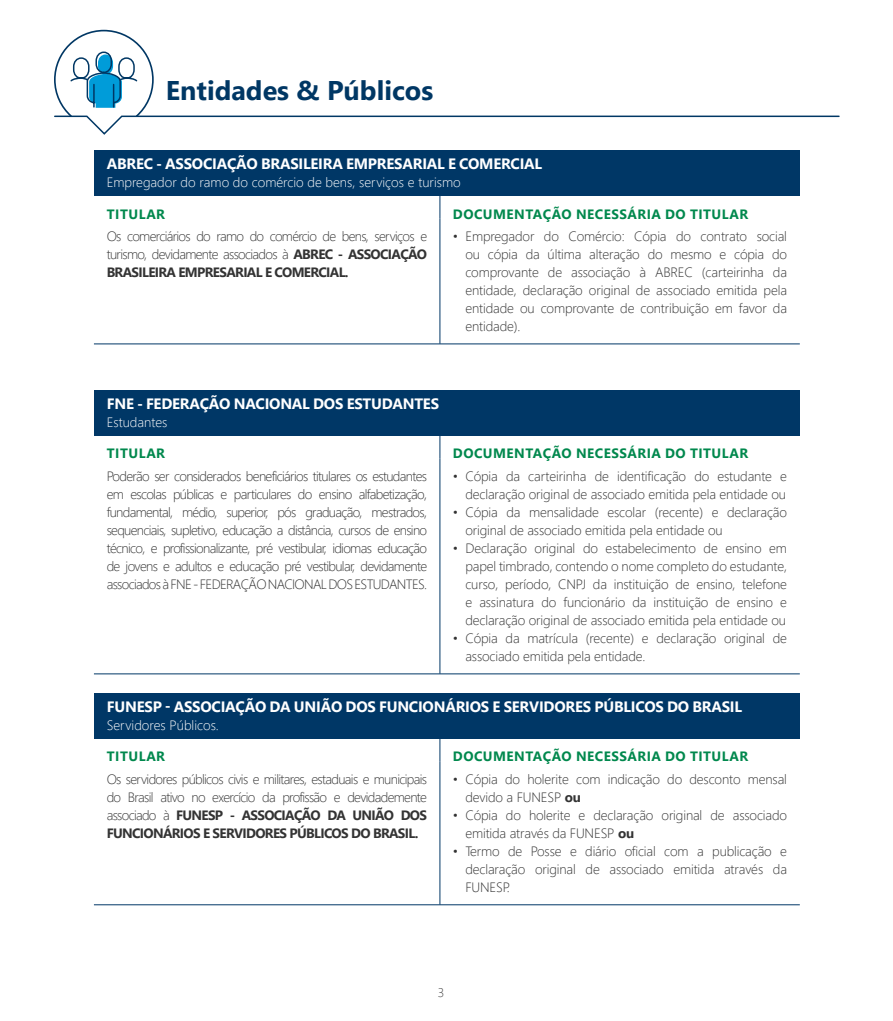
<style>
.page{position:relative;width:893px;height:1021px;background:#fff}
.page>*{position:absolute;margin:0;border:0;box-sizing:border-box;transform-origin:0 0}
.t1{font:700 27px "Segoe UI";color:#003764}
.t2{font:700 15px "Segoe UI";letter-spacing:-.015em;color:#fff}
.t3{font:300 13.5px/18px "Segoe UI";letter-spacing:-.01em;color:#333;text-align:justify}
.t4{font:700 13.5px "Segoe UI";letter-spacing:.035em;color:#00884d}
.t5{font:300 13.5px "Segoe UI";color:#fff}
.t6{font:300 12.75px "Segoe UI";color:#404040}
.s1{font-weight:700}
</style>
<div class="page">
<div style="left:94px;top:150px;width:706px;height:46px;background:#003766"></div>
<svg style="left:440px;top:196px;width:1px;height:22px"></svg>
<hr style="left:440px;top:218px;width:1px;height:126px;background:#003766">
<hr style="left:94px;top:343px;width:346px;height:1px;background:#003766">
<hr style="left:440px;top:343px;width:360px;height:1px;background:#003766">
<div style="left:94px;top:390px;width:706px;height:46px;background:#003766"></div>
<svg style="left:440px;top:436px;width:1px;height:22px"></svg>
<hr style="left:440px;top:458px;width:1px;height:215px;background:#003766">
<hr style="left:94px;top:673px;width:346px;height:1px;background:#003766">
<hr style="left:440px;top:673px;width:360px;height:1px;background:#003766">
<div style="left:94px;top:692px;width:706px;height:46px;background:#003766"></div>
<svg style="left:440px;top:738px;width:1px;height:23px"></svg>
<hr style="left:440px;top:761px;width:1px;height:143px;background:#003766">
<hr style="left:94px;top:904px;width:346px;height:1px;background:#003766">
<hr style="left:440px;top:904px;width:360px;height:1px;background:#003766">
<svg style="left:54px;top:29px;width:786px;height:106px"></svg>
<h1 class="t1" style="left:166px;top:65px;width:269px">Entidades &amp; Públicos</h1>
<p class="t2" style="left:107px;top:150px;width:437px">ABREC - ASSOCIAÇÃO BRASILEIRA EMPRESARIAL E COMERCIAL</p>
<p class="t5" style="left:107px;top:170px;width:355px">Empregador do ramo do comércio de bens, serviços e turismo</p>
<p class="t4" style="left:107px;top:201px;width:60px">TITULAR</p>
<p class="t4" style="left:453px;top:201px;width:297px">DOCUMENTAÇÃO NECESSÁRIA DO TITULAR</p>
<p class="t3" style="left:107px;top:226px;width:322px">Os comerciários do ramo do comércio de bens, serviços e turismo, devidamente associados à <span class="s1">ABREC - ASSOCIAÇÃO BRASILEIRA EMPRESARIAL E COMERCIAL.</span></p>
<p class="t3" style="left:465px;top:226px;width:323px;text-indent:-13px">• Empregador do Comércio: Cópia do contrato social ou cópia da última alteração do mesmo e cópia do comprovante de associação à ABREC (carteirinha da entidade, declaração original de associado emitida pela entidade ou comprovante de contribuição em favor da entidade).</p>
<p class="t2" style="left:107px;top:390px;width:334px">FNE - FEDERAÇÃO NACIONAL DOS ESTUDANTES</p>
<p class="t5" style="left:107px;top:410px;width:62px">Estudantes</p>
<p class="t4" style="left:107px;top:441px;width:60px">TITULAR</p>
<p class="t4" style="left:453px;top:441px;width:297px">DOCUMENTAÇÃO NECESSÁRIA DO TITULAR</p>
<p class="t3" style="left:107px;top:466px;width:322px">Poderão ser considerados beneficiários titulares os estudantes em escolas públicas e particulares do ensino alfabetização, fundamental, médio, superior, pós graduação, mestrados, sequenciais, supletivo, educação a distância, cursos de ensino técnico, e profissionalizante, pré vestibular, idiomas educação de jovens e adultos e educação pré vestibular, devidamente associados à FNE - FEDERAÇÃO NACIONAL DOS ESTUDANTES.</p>
<p class="t3" style="left:453px;top:466px;width:336px;text-align:right">• Cópia da carteirinha de identificação do estudante e declaração original de associado emitida pela entidade ou</p>
<p class="t3" style="left:465px;top:502px;width:323px;text-indent:-13px">• Cópia da mensalidade escolar (recente) e declaração original de associado emitida pela entidade ou</p>
<p class="t3" style="left:465px;top:538px;width:323px;text-indent:-13px">• Declaração original do estabelecimento de ensino em papel timbrado, contendo o nome completo do estudante, curso, período, CNPJ da instituição de ensino, telefone e assinatura do funcionário da instituição de ensino e declaração original de associado emitida pela entidade ou</p>
<p class="t3" style="left:465px;top:628px;width:323px;text-indent:-13px">• Cópia da matrícula (recente) e declaração original de associado emitida pela entidade.</p>
<p class="t2" style="left:107px;top:692px;width:637px">FUNESP - ASSOCIAÇÃO DA UNIÃO DOS FUNCIONÁRIOS E SERVIDORES PÚBLICOS DO BRASIL</p>
<p class="t5" style="left:107px;top:712px;width:114px">Servidores Públicos.</p>
<p class="t4" style="left:107px;top:743px;width:60px">TITULAR</p>
<p class="t4" style="left:453px;top:743px;width:297px">DOCUMENTAÇÃO NECESSÁRIA DO TITULAR</p>
<p class="t3" style="left:107px;top:768px;width:322px">Os servidores públicos civis e militares, estaduais e municipais do Brasil ativo no exercício da profissão e devidademente associado à <span class="s1">FUNESP - ASSOCIAÇÃO DA UNIÃO DOS FUNCIONÁRIOS E SERVIDORES PÚBLICOS DO BRASIL.</span></p>
<p class="t3" style="left:465px;top:768px;width:323px;text-indent:-13px">• Cópia do holerite com indicação do desconto mensal devido a FUNESP <span class="s1">ou</span></p>
<p class="t3" style="left:465px;top:804px;width:323px;text-indent:-13px">• Cópia do holerite e declaração original de associado emitida através da FUNESP <span class="s1">ou</span></p>
<p class="t3" style="left:465px;top:840px;width:323px;text-indent:-13px">• Termo de Posse e diário oficial com a publicação e declaração original de associado emitida através da FUNESP.</p>
<p class="t6" style="left:438px;top:980px;width:8px">3</p>
</div>
